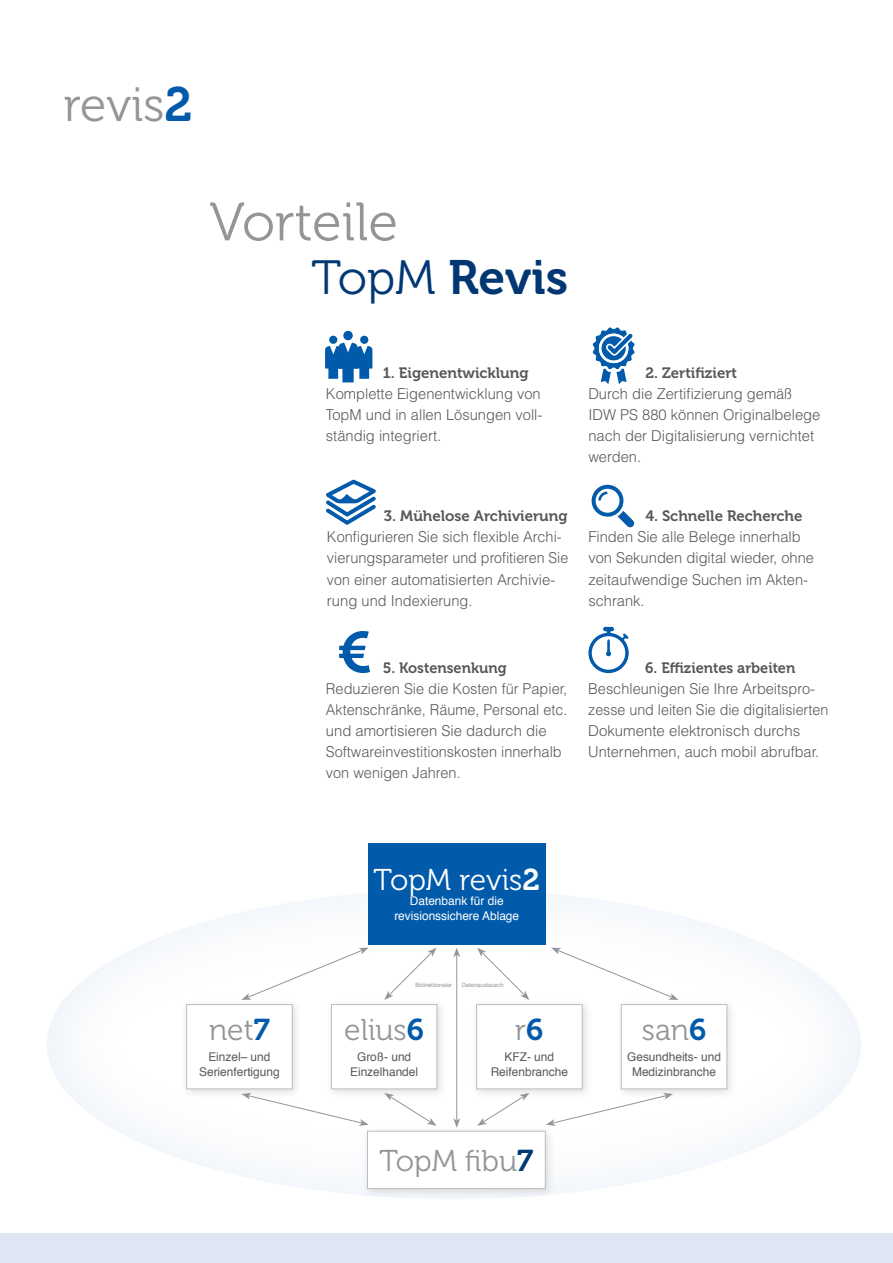
<style>
.page{position:relative;width:893px;height:1263px;background:#fff}
.page>*{position:absolute;margin:0;border:0;box-sizing:border-box;transform-origin:0 0}
.t1{font:57.3px "Museo 700";color:#015aaa}
.t2{font:54px "Museo 300";color:#939598}
.t3{font:48px "Museo 700";color:#013874}
.t4{font:48px "Museo 300";color:#939598}
.t5{font:30px "Museo 300";color:#939598}
.t6{font:30px "Museo 300";color:#fff}
.t7{font:300 15px/21px "Helvetica";color:#57585a}
.t8{font:15px "Museo 700";color:#57585a}
.t9{font:12px/15px "Helvetica";color:#57585a;text-align:center}
.t10{font:12px/15px "Helvetica";color:#fff;text-align:center}
.t11{font:5.85px "Helvetica";color:#939598}
.s1{font-family:"Museo 700";color:#015aaa}
.s2{font-family:"Museo 300"}
.s3{font-family:"Museo 700"}
.s4{font-family:"Museo 700";color:#013874}
</style>
<div class="page">
<div style="left:0;top:1233px;width:893px;height:30px;background:#e0e5f3"></div>
<div style="left:329px;top:336px;width:8px;height:8px;background:#015aaa;border-radius:50%"></div>
<div style="left:360px;top:336px;width:8px;height:8px;background:#015aaa;border-radius:50%"></div>
<svg style="left:325px;top:343px;width:47px;height:39px"></svg>
<div style="left:343px;top:331px;width:10px;height:9px;background:#015aaa;border-radius:50%"></div>
<svg style="left:326px;top:480px;width:50px;height:45px"></svg>
<div style="left:368px;top:843px;width:178px;height:101px;background:#015aaa"></div>
<div style="left:361px;top:1125px;width:195px;height:74px;background:#231f20;opacity:.15"></div>
<div style="left:367px;top:1131px;width:178px;height:57px;background:#fff"></div>
<div style="left:367px;top:1131px;width:179px;height:58px;border:1px solid #bcbdc0"></div>
<div style="left:180px;top:998px;width:123px;height:101px;background:#231f20;opacity:.15"></div>
<div style="left:187px;top:1004px;width:105px;height:85px;background:#fff"></div>
<div style="left:186px;top:1004px;width:107px;height:85px;border:1px solid #bcbdc0"></div>
<div style="left:325px;top:998px;width:122px;height:101px;background:#231f20;opacity:.15"></div>
<div style="left:331px;top:1004px;width:106px;height:85px;background:#fff"></div>
<div style="left:331px;top:1004px;width:106px;height:85px;border:1px solid #bcbdc0"></div>
<div style="left:470px;top:998px;width:123px;height:101px;background:#231f20;opacity:.15"></div>
<div style="left:477px;top:1004px;width:105px;height:85px;background:#fff"></div>
<div style="left:476px;top:1004px;width:106px;height:85px;border:1px solid #bcbdc0"></div>
<div style="left:615px;top:998px;width:123px;height:101px;background:#231f20;opacity:.15"></div>
<div style="left:621px;top:1004px;width:106px;height:85px;background:#fff"></div>
<div style="left:621px;top:1004px;width:106px;height:85px;border:1px solid #bcbdc0"></div>
<svg style="left:241px;top:948px;width:128px;height:52px"></svg>
<svg style="left:551px;top:948px;width:127px;height:52px"></svg>
<svg style="left:241px;top:1093px;width:128px;height:33px"></svg>
<svg style="left:546px;top:1093px;width:127px;height:33px"></svg>
<svg style="left:477px;top:948px;width:52px;height:52px"></svg>
<svg style="left:477px;top:1093px;width:52px;height:33px"></svg>
<svg style="left:384px;top:948px;width:53px;height:52px"></svg>
<svg style="left:384px;top:1093px;width:53px;height:33px"></svg>
<hr style="left:456px;top:955px;width:1px;height:166px;background:#939598">
<svg style="left:453px;top:1118px;width:7px;height:10px"></svg>
<svg style="left:453px;top:948px;width:7px;height:9px"></svg>
<svg style="left:592px;top:327px;width:43px;height:57px"></svg>
<svg style="left:592px;top:485px;width:42px;height:42px"></svg>
<svg style="left:588px;top:627px;width:41px;height:46px"></svg>
<h3 class="t4" style="left:64px;top:78px;width:130px">revis<span class="s1">2</span></h3>
<h2 class="t2" style="left:210px;top:193px;width:190px">Vorteile</h2>
<h3 class="t3" style="left:312px;top:251px;width:258px"><span class="s2">TopM</span> Revis</h3>
<p class="t8" style="left:383px;top:364px;width:147px">1. Eigenentwicklung</p>
<p class="t7" style="left:326px;top:382px;width:218px;text-align:justify">Komplette Eigenentwicklung von TopM und in allen Lösungen voll&shy;ständig integriert.</p>
<p class="t8" style="left:384px;top:508px;width:185px">3. Mühelose Archivierung</p>
<p class="t7" style="left:327px;top:526px;width:243px">Konfigurieren Sie sich flexible Archi&shy;vierungsparameter und profitieren Sie von einer automatisierten Archivie&shy;rung und Indexierung.</p>
<h1 class="t1" style="left:337px;top:621px;width:37px">€</h1>
<p class="t8" style="left:383px;top:659px;width:125px">5. Kostensenkung</p>
<p class="t7" style="left:326px;top:677px;width:243px">Reduzieren Sie die Kosten für Papier, Aktenschränke, Räume, Personal etc. und amortisieren Sie dadurch die Softwareinvestitionskosten innerhalb von wenigen Jahren.</p>
<p class="t8" style="left:645px;top:364px;width:93px">2. Zertifiziert</p>
<p class="t7" style="left:588px;top:382px;width:234px">Durch die Zertifizierung gemäß<br>IDW PS 880 können Originalbelege nach der Digitalisierung vernichtet werden.</p>
<p class="t8" style="left:645px;top:508px;width:159px">4. Schnelle Recherche</p>
<p class="t7" style="left:588px;top:526px;width:227px">Finden Sie alle Belege innerhalb von Sekunden digital wieder, ohne zeitaufwendige Suchen im Akten&shy;schrank.</p>
<p class="t8" style="left:645px;top:659px;width:152px">6. Effizientes arbeiten</p>
<p class="t7" style="left:588px;top:677px;width:242px">Beschleunigen Sie Ihre Arbeitspro&shy;zesse und leiten Sie die digitalisierten Dokumente elektronisch durchs Unternehmen, auch mobil abrufbar.</p>
<h3 class="t5" style="left:209px;top:1013px;width:62px">net<span class="s1">7</span></h3>
<p class="t9" style="left:199px;top:1049px;width:82px">Einzel– und<br>Serienfertigung</p>
<h3 class="t6" style="left:374px;top:863px;width:168px">TopM revis<span class="s3">2</span></h3>
<p class="t10" style="left:394px;top:893px;width:126px">Datenbank für die revisionssichere Ablage</p>
<p class="t11" style="left:415px;top:981px;width:38px">Bidirektionaler</p>
<p class="t11" style="left:462px;top:981px;width:43px">Datenaustausch</p>
<h3 class="t5" style="left:344px;top:1013px;width:81px">elius<span class="s1">6</span></h3>
<p class="t9" style="left:350px;top:1049px;width:70px">Groß- und<br>Einzelhandel</p>
<h3 class="t5" style="left:515px;top:1013px;width:30px">r<span class="s1">6</span></h3>
<p class="t9" style="left:491px;top:1049px;width:79px">KFZ- und<br>Reifenbranche</p>
<h3 class="t5" style="left:379px;top:1145px;width:155px">TopM fibu<span class="s4">7</span></h3>
<h3 class="t5" style="left:642px;top:1013px;width:66px">san<span class="s1">6</span></h3>
<p class="t9" style="left:627px;top:1049px;width:95px">Gesundheits- und<br>Medizinbranche</p>
</div>
